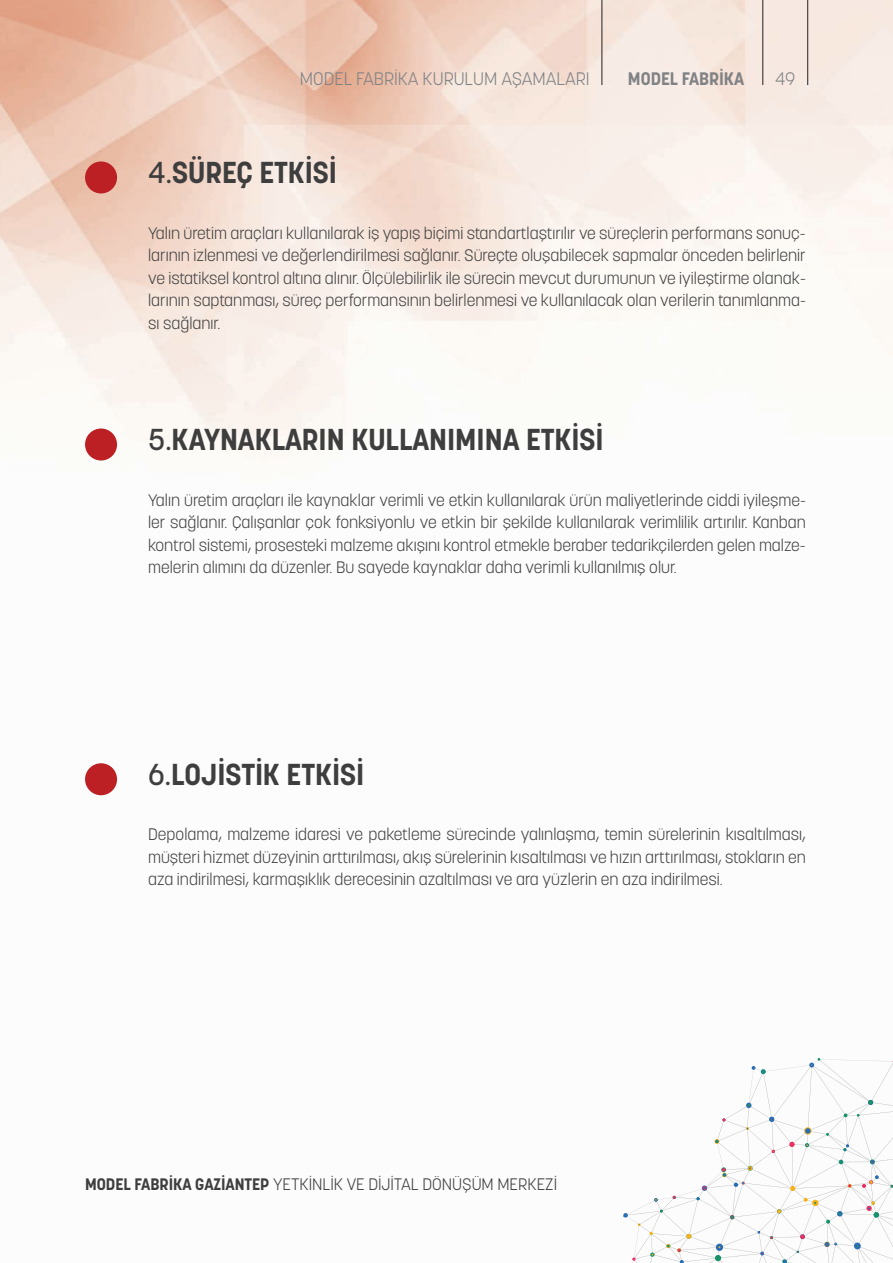
<style>
.page{position:relative;width:893px;height:1263px;background:#fff}
.page>*{position:absolute;margin:0;border:0;box-sizing:border-box;transform-origin:0 0}
.t1{font:700 30px "Korolev";color:#3e3e3f}
.t2{font:300 18px "Korolev";color:#808285}
.t3{font:700 18px "Korolev";color:#808285}
.t4{font:300 16.5px/22.5px "Korolev";color:#3e3e3f;text-align:justify}
.s1{font-weight:500}
.s2{font-weight:700}
</style>
<div class="page">
<img style="left:0;top:0;width:893px;height:796px">
<hr style="left:807px;top:0;width:1px;height:85px;background:#231f20">
<hr style="left:762px;top:0;width:1px;height:85px;background:#231f20">
<hr style="left:602px;top:0;width:1px;height:85px;background:#231f20">
<svg style="left:623px;top:1058px;width:270px;height:205px"></svg>
<div style="left:85px;top:161px;width:32px;height:32px;background:#bc2024;border-radius:50%"></div>
<div style="left:85px;top:763px;width:32px;height:32px;background:#bc2024;border-radius:50%"></div>
<div style="left:85px;top:428px;width:32px;height:32px;background:#bc2024;border-radius:50%"></div>
<p class="t2" style="left:300px;top:67px;width:291px">MODEL FABRİKA KURULUM AŞAMALARI</p>
<p class="t3" style="left:628px;top:67px;width:118px">MODEL FABRİKA</p>
<p class="t2" style="left:775px;top:67px;width:21px">49</p>
<h1 class="t1" style="left:148px;top:154px;width:190px"><span class="s1">4.</span>SÜREÇ ETKİSİ</h1>
<p class="t4" style="left:148px;top:221px;width:659px">Yalın üretim araçları kullanılarak iş yapış biçimi standartlaştırılır ve süreçlerin performans sonuç&shy;larının izlenmesi ve değerlendirilmesi sağlanır. Süreçte oluşabilecek sapmalar önceden belirlenir ve istatiksel kontrol altına alınır. Ölçülebilirlik ile sürecin mevcut durumunun ve iyileştirme olanak&shy;larının saptanması, süreç performansının belirlenmesi ve kullanılacak olan verilerin tanımlanma&shy;sı sağlanır.</p>
<h1 class="t1" style="left:148px;top:421px;width:457px"><span class="s1">5.</span>KAYNAKLARIN KULLANIMINA ETKİSİ</h1>
<p class="t4" style="left:148px;top:488px;width:659px">Yalın üretim araçları ile kaynaklar verimli ve etkin kullanılarak ürün maliyetlerinde ciddi iyileşme&shy;ler sağlanır. Çalışanlar çok fonksiyonlu ve etkin bir şekilde kullanılarak verimlilik artırılır. Kanban kontrol sistemi, prosesteki malzeme akışını kontrol etmekle beraber tedarikçilerden gelen malze&shy;melerin alımını da düzenler. Bu sayede kaynaklar daha verimli kullanılmış olur.</p>
<h1 class="t1" style="left:148px;top:755px;width:217px"><span class="s1">6.</span>LOJİSTİK ETKİSİ</h1>
<p class="t4" style="left:148px;top:823px;width:659px">Depolama, malzeme idaresi ve paketleme sürecinde yalınlaşma, temin sürelerinin kısaltılması, müşteri hizmet düzeyinin arttırılması, akış sürelerinin kısaltılması ve hızın arttırılması, stokların en aza indirilmesi, karmaşıklık derecesinin azaltılması ve ara yüzlerin en aza indirilmesi.</p>
<p class="t4" style="left:85px;top:1173px;width:474px"><span class="s2">MODEL FABRİKA GAZİANTEP</span> YETKİNLİK VE DİJİTAL DÖNÜŞÜM MERKEZİ</p>
</div>
